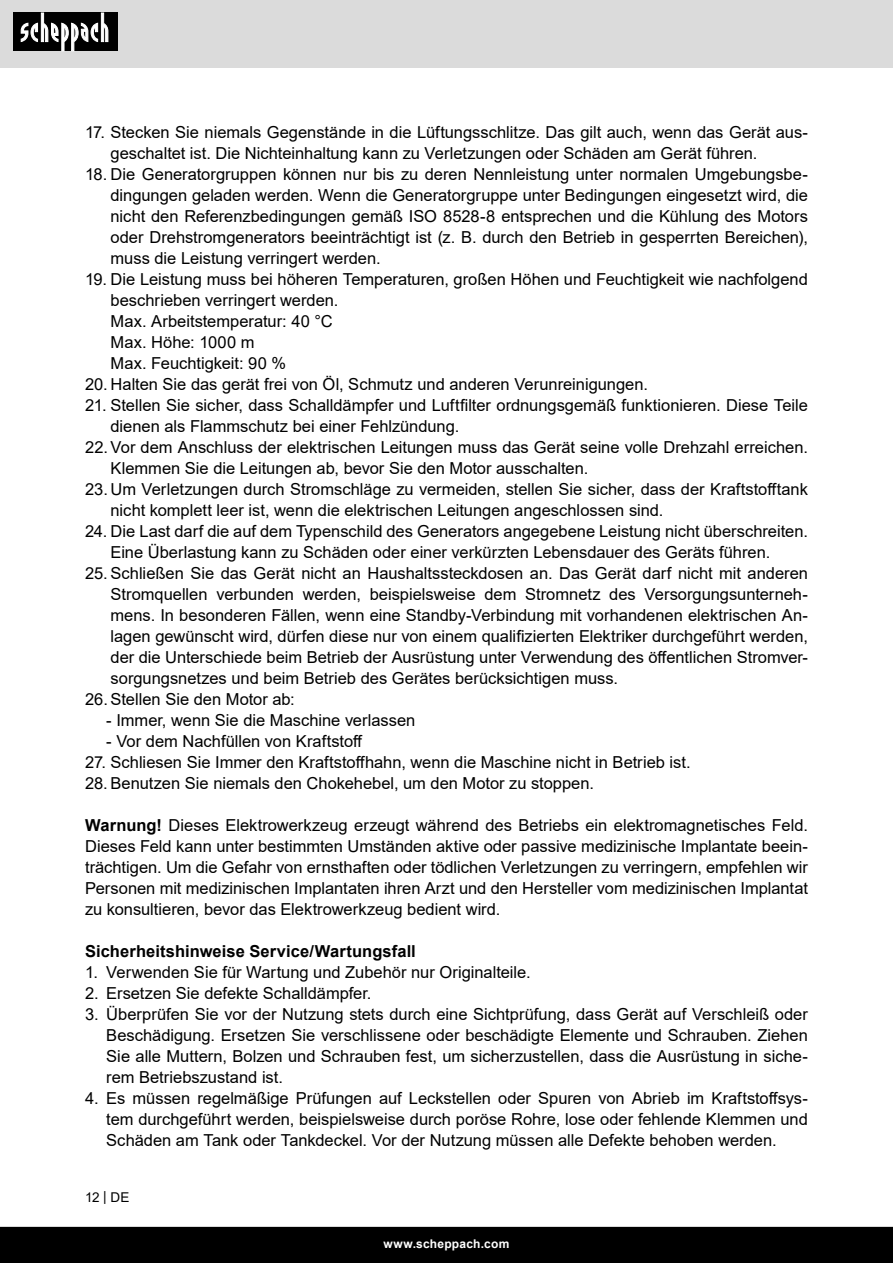
<style>
.page{position:relative;width:893px;height:1263px;background:#fff}
.page>*{position:absolute;margin:0;border:0;box-sizing:border-box;transform-origin:0 0}
.t1{font:16.5px/21px "Arial";color:#000}
.t2{font:700 16.5px "Arial";letter-spacing:.005em;color:#000}
.t3{font:13.5px "Arial";color:#000}
.t4{font:700 12px "Arial";letter-spacing:.02em;color:#fff}
.s1{font-weight:700}
</style>
<div class="page">
<div style="left:0;top:0;width:893px;height:67px;background:#dbdbdb"></div>
<div style="left:0;top:1227px;width:893px;height:36px;background:#000"></div>
<div style="left:13px;top:13px;width:105px;height:38px;background:#000"></div>
<svg style="left:21px;top:13px;width:87px;height:38px"></svg>
<p class="t1" style="left:111px;top:122px;width:699px;text-indent:-26px">17. Stecken Sie niemals Gegenstände in die Lüftungsschlitze. Das gilt auch, wenn das Gerät aus&shy;geschaltet ist. Die Nichteinhaltung kann zu Verletzungen oder Schäden am Gerät führen.</p>
<p class="t1" style="left:111px;top:164px;width:699px;text-align:justify;text-indent:-26px">18. Die Generatorgruppen können nur bis zu deren Nennleistung unter normalen Umgebungsbe&shy;dingungen geladen werden. Wenn die Generatorgruppe unter Bedingungen eingesetzt wird, die nicht den Referenzbedingungen gemäß ISO 8528-8 entsprechen und die Kühlung des Motors oder Drehstromgenerators beeinträchtigt ist (z. B. durch den Betrieb in gesperrten Bereichen), muss die Leistung verringert werden.</p>
<p class="t1" style="left:111px;top:269px;width:699px;text-indent:-26px">19. Die Leistung muss bei höheren Temperaturen, großen Höhen und Feuchtigkeit wie nachfolgend beschrieben verringert werden.</p>
<p class="t1" style="left:111px;top:311px;width:224px">Max. Arbeitstemperatur: 40 °C</p>
<p class="t1" style="left:111px;top:332px;width:146px">Max. Höhe: 1000 m</p>
<p class="t1" style="left:111px;top:353px;width:177px">Max. Feuchtigkeit: 90 %</p>
<p class="t1" style="left:85px;top:374px;width:564px">20. Halten Sie das gerät frei von Öl, Schmutz und anderen Verunreinigungen.</p>
<p class="t1" style="left:111px;top:395px;width:699px;text-indent:-26px">21. Stellen Sie sicher, dass Schalldämpfer und Luftfilter ordnungsgemäß funktionieren. Diese Teile dienen als Flammschutz bei einer Fehlzündung.</p>
<p class="t1" style="left:111px;top:437px;width:699px;text-indent:-26px">22.Vor dem Anschluss der elektrischen Leitungen muss das Gerät seine volle Drehzahl erreichen.<br>Klemmen Sie die Leitungen ab, bevor Sie den Motor ausschalten.</p>
<p class="t1" style="left:111px;top:479px;width:699px;text-indent:-26px">23. Um Verletzungen durch Stromschläge zu vermeiden, stellen Sie sicher, dass der Kraftstofftank nicht komplett leer ist, wenn die elektrischen Leitungen angeschlossen sind.</p>
<p class="t1" style="left:111px;top:521px;width:699px;text-indent:-26px">24. Die Last darf die auf dem Typenschild des Generators angegebene Leistung nicht überschreiten.<br>Eine Überlastung kann zu Schäden oder einer verkürzten Lebensdauer des Geräts führen.</p>
<p class="t1" style="left:111px;top:563px;width:699px;text-align:justify;text-indent:-26px">25. Schließen Sie das Gerät nicht an Haushaltssteckdosen an. Das Gerät darf nicht mit anderen Stromquellen verbunden werden, beispielsweise dem Stromnetz des Versorgungsunterneh&shy;mens. In besonderen Fällen, wenn eine Standby-Verbindung mit vorhandenen elektrischen An&shy;lagen gewünscht wird, dürfen diese nur von einem qualifizierten Elektriker durchgeführt werden, der die Unterschiede beim Betrieb der Ausrüstung unter Verwendung des öffentlichen Stromver&shy;sorgungsnetzes und beim Betrieb des Gerätes berücksichtigen muss.</p>
<p class="t1" style="left:85px;top:689px;width:211px">26. Stellen Sie den Motor ab:</p>
<p class="t1" style="left:106px;top:710px;width:311px">- Immer, wenn Sie die Maschine verlassen</p>
<p class="t1" style="left:106px;top:731px;width:258px">- Vor dem Nachfüllen von Kraftstoff</p>
<p class="t1" style="left:85px;top:752px;width:607px">27. Schliesen Sie Immer den Kraftstoffhahn, wenn die Maschine nicht in Betrieb ist.</p>
<p class="t1" style="left:85px;top:773px;width:510px">28. Benutzen Sie niemals den Chokehebel, um den Motor zu stoppen.</p>
<p class="t1" style="left:85px;top:815px;width:724px;text-align:justify"><span class="s1">Warnung!</span> Dieses Elektrowerkzeug erzeugt während des Betriebs ein elektromagnetisches Feld.<br>Dieses Feld kann unter bestimmten Umständen aktive oder passive medizinische Implantate beein&shy;trächtigen. Um die Gefahr von ernsthaften oder tödlichen Verletzungen zu verringern, empfehlen wir Personen mit medizinischen Implantaten ihren Arzt und den Hersteller vom medizinischen Implantat zu konsultieren, bevor das Elektrowerkzeug bedient wird.</p>
<p class="t2" style="left:85px;top:940px;width:332px">Sicherheitshinweise Service/Wartungsfall</p>
<p class="t1" style="left:85px;top:962px;width:447px">1. Verwenden Sie für Wartung und Zubehör nur Originalteile.</p>
<p class="t1" style="left:85px;top:983px;width:288px">2. Ersetzen Sie defekte Schalldämpfer.</p>
<p class="t1" style="left:106px;top:1004px;width:703px;text-align:justify;text-indent:-21px">3. Überprüfen Sie vor der Nutzung stets durch eine Sichtprüfung, dass Gerät auf Verschleiß oder Beschädigung. Ersetzen Sie verschlissene oder beschädigte Elemente und Schrauben. Ziehen Sie alle Muttern, Bolzen und Schrauben fest, um sicherzustellen, dass die Ausrüstung in siche&shy;rem Betriebszustand ist.</p>
<p class="t1" style="left:106px;top:1088px;width:703px;text-align:justify;text-indent:-21px">4. Es müssen regelmäßige Prüfungen auf Leckstellen oder Spuren von Abrieb im Kraftstoffsys&shy;tem durchgeführt werden, beispielsweise durch poröse Rohre, lose oder fehlende Klemmen und Schäden am Tank oder Tankdeckel. Vor der Nutzung müssen alle Defekte behoben werden.</p>
<p class="t3" style="left:85px;top:1188px;width:46px">12 | DE</p>
<p class="t4" style="left:384px;top:1235px;width:127px">www.scheppach.com</p>
</div>
